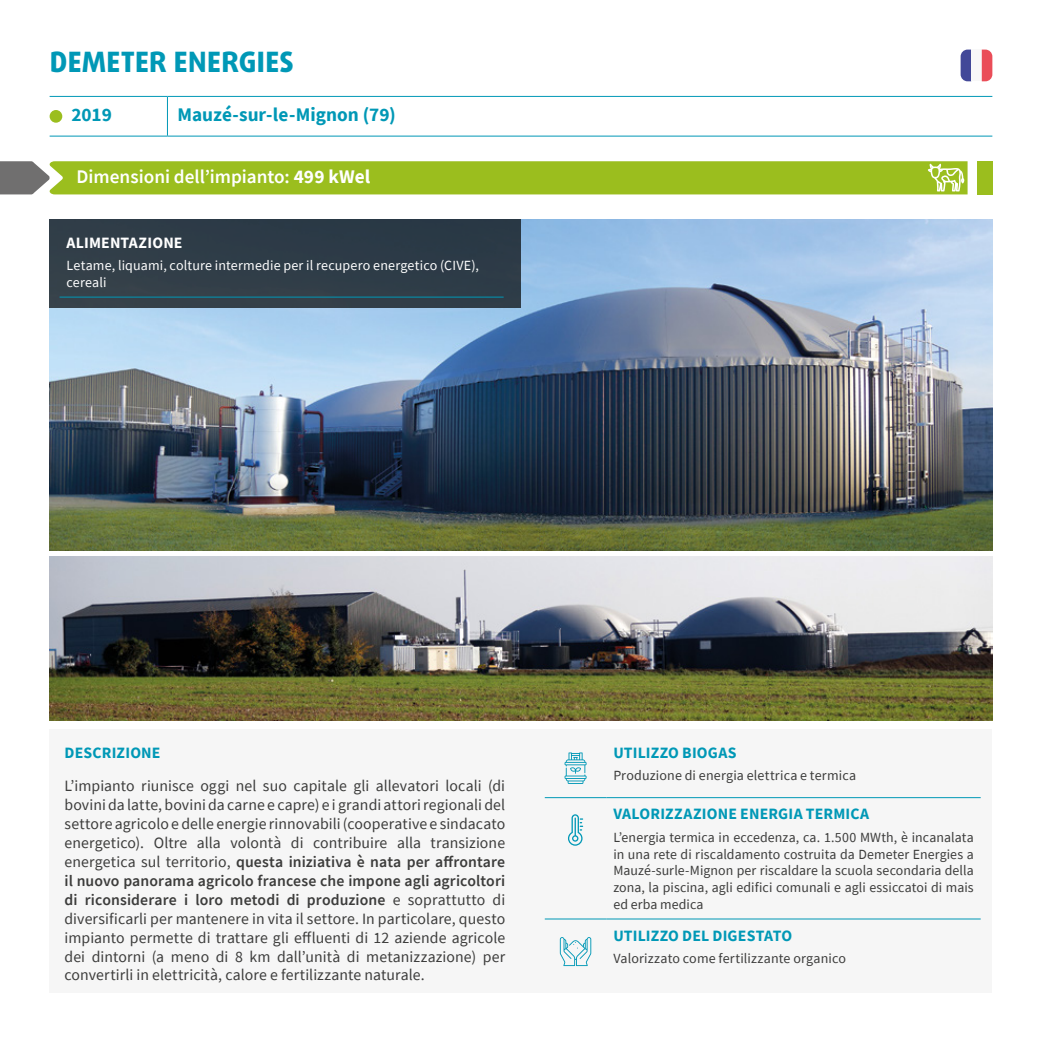
<style>
.page{position:relative;width:1042px;height:1042px;background:#fff}
.page>*{position:absolute;margin:0;border:0;box-sizing:border-box;transform-origin:0 0}
.t1{font:800 28px "Daxline OT";letter-spacing:.015em;color:#0098b6}
.body{font:600 19.25px "Source Sans Pro";color:#fff}
.t2{font:700 19.25px "Source Sans Pro";color:#0098b6}
.t3{font:15.75px/18.9px "Source Sans Pro";letter-spacing:.005em;color:#3c3c3b;text-align:justify}
.body-2{font:700 15.75px "Source Sans Pro";letter-spacing:.01em;color:#0098b6}
.body-3{font:700 15.75px "Source Sans Pro";letter-spacing:.01em;color:#fff}
.t4{font:14px/16.8px "Source Sans Pro";letter-spacing:.01em;color:#3c3c3b;text-align:justify}
.t5{font:14px/16.8px "Source Sans Pro";letter-spacing:.01em;color:#fff}
.s1{font-weight:700}
.s2{font-weight:600}
</style>
<div class="page">
<img style="left:50px;top:219px;width:942px;height:332px">
<img style="left:50px;top:557px;width:942px;height:163px">
<div style="left:50px;top:729px;width:942px;height:263px;background:#f6f6f6"></div>
<hr style="left:545px;top:918px;width:61px;height:1px;background:#0098b6">
<hr style="left:606px;top:918px;width:374px;height:1px;background:#0098b6">
<hr style="left:545px;top:797px;width:61px;height:1px;background:#0098b6">
<hr style="left:606px;top:797px;width:374px;height:1px;background:#0098b6">
<svg style="left:564px;top:752px;width:22px;height:32px"></svg>
<svg style="left:568px;top:814px;width:15px;height:32px"></svg>
<svg style="left:560px;top:937px;width:31px;height:29px"></svg>
<div style="left:50px;top:219px;width:471px;height:88px;background:#2e3d48"></div>
<hr style="left:60px;top:297px;width:444px;height:1px;background:#0098b6">
<hr style="left:50px;top:96px;width:117px;height:1px;background:#0098b6">
<hr style="left:167px;top:96px;width:825px;height:1px;background:#0098b6">
<hr style="left:167px;top:97px;width:1px;height:39px;background:#0098b6">
<hr style="left:50px;top:136px;width:117px;height:1px;background:#0098b6">
<hr style="left:167px;top:136px;width:825px;height:1px;background:#0098b6">
<div style="left:50px;top:110px;width:12px;height:13px;background:#9bbe1e;border-radius:50%"></div>
<svg style="left:960px;top:50px;width:11px;height:31px"></svg>
<div style="left:971px;top:50px;width:11px;height:31px;background:#f8f8f8"></div>
<svg style="left:982px;top:50px;width:10px;height:31px"></svg>
<div style="left:977px;top:161px;width:15px;height:33px;background:#9bbe1e"></div>
<svg style="left:0;top:161px;width:967px;height:33px;background:#9cbc29"></svg>
<p class="t1" style="left:50px;top:43px;width:246px">DEMETER ENERGIES</p>
<p class="t2" style="left:71px;top:102px;width:42px">2019</p>
<p class="t2" style="left:177px;top:101px;width:220px">Mauzé-sur-le-Mignon (79)</p>
<p class="body" style="left:77px;top:164px;width:295px">Dimensioni dell’impianto: <span class="s1">499 kWel</span></p>
<p class="body-3" style="left:67px;top:232px;width:118px">ALIMENTAZIONE</p>
<p class="t5" style="left:67px;top:257px;width:414px">Letame, liquami, colture intermedie per il recupero energetico (CIVE), cereali</p>
<p class="body-2" style="left:64px;top:741px;width:98px">DESCRIZIONE</p>
<p class="t3" style="left:64px;top:776px;width:442px">L’impianto riunisce oggi nel suo capitale gli allevatori locali (di bovini da latte, bovini da carne e capre) e i grandi attori regionali del settore agricolo e delle energie rinnovabili (cooperative e sindacato energetico). Oltre alla volontà di contribuire alla transizione energetica sul territorio, <span class="s2">questa iniziativa è nata per affrontare il nuovo panorama agricolo francese che impone agli agricoltori di riconsiderare i loro metodi di produzione</span> e soprattutto di diversificarli per mantenere in vita il settore. In particolare, questo impianto permette di trattare gli effluenti di 12 aziende agricole dei dintorni (a meno di 8 km dall’unità di metanizzazione) per convertirli in elettricità, calore e fertilizzante naturale.</p>
<p class="body-2" style="left:613px;top:741px;width:125px">UTILIZZO BIOGAS</p>
<p class="t4" style="left:613px;top:767px;width:244px">Produzione di energia elettrica e termica</p>
<p class="body-2" style="left:613px;top:803px;width:257px">VALORIZZAZIONE ENERGIA TERMICA</p>
<p class="t4" style="left:613px;top:829px;width:362px">L’energia termica in eccedenza, ca. 1.500 MWth, è incanalata in una rete di riscaldamento costruita da Demeter Energies a Mauzé-surle-Mignon per riscaldare la scuola secondaria della zona, la piscina, agli edifici comunali e agli essiccatoi di mais ed erba medica</p>
<p class="body-2" style="left:613px;top:925px;width:180px">UTILIZZO DEL DIGESTATO</p>
<p class="t4" style="left:613px;top:950px;width:234px">Valorizzato come fertilizzante organico</p>
</div>
